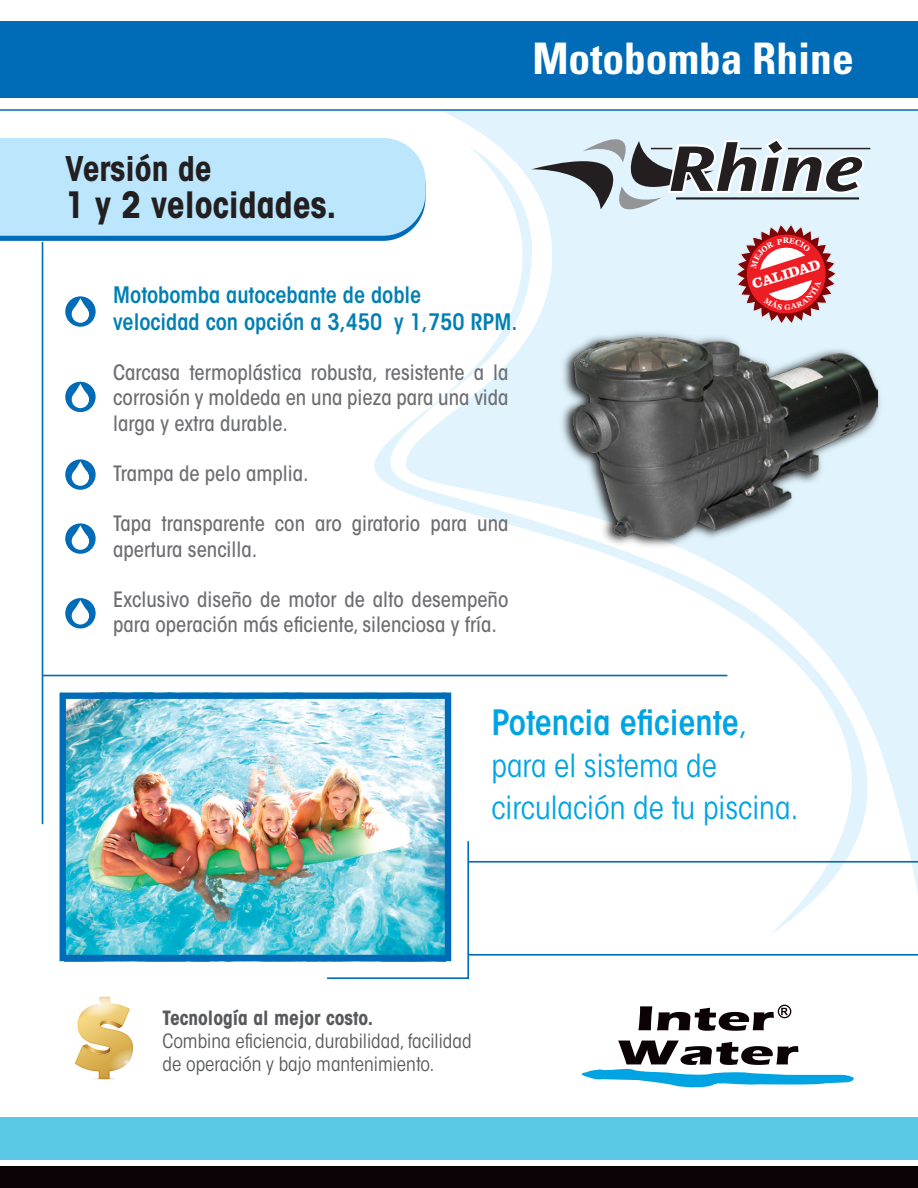
<style>
.page{position:relative;width:918px;height:1188px;background:#fff}
.page>*{position:absolute;margin:0;border:0;box-sizing:border-box;transform-origin:0 0}
.t1{font:700 condensed 43.5px "Univers";color:#fff}
.t2{font:700 condensed 36px "ITC Avant Garde Std";color:#231f20}
.t3{font:600 condensed 34.65px "ITC Avant Garde Std";color:#00a4e3}
.t4{font:700 condensed 33.75px "ITC Avant Garde Std";color:#231f20}
.t5{font:condensed 31.8px/41.8px "ITC Avant Garde Std";color:#00a4e3}
.t6{font:600 condensed 22.5px/27px "ITC Avant Garde Std";color:#007fb3}
.t7{font:500 condensed 21px/25.2px "ITC Avant Garde Std";color:#6d6e71}
.t8{font:condensed 19.5px/23.4px "ITC Avant Garde Std";color:#58595b}
.t9{font:700 condensed 19.5px "ITC Avant Garde Std";color:#58595b}
.t10{font:700 14.55px "Clarendon BT";color:#fff}
.t11{font:700 7.95px "Vani";color:#fff}
.s1{font-weight:400}
</style>
<div class="page">
<div style="left:0;top:138px;width:404px;height:103px;background:#bce6fb"></div>
<svg style="left:404px;top:111px;width:514px;height:35px;fill:#e1f4fd"></svg>
<svg style="left:365px;top:146px;width:553px;height:788px"></svg>
<div style="left:0;top:21px;width:918px;height:77px;background:#006bb6"></div>
<div style="left:0;top:1117px;width:918px;height:43px;background:#59c9e6"></div>
<div style="left:0;top:1167px;width:918px;height:21px;background:#0a0204"></div>
<hr style="left:0;top:109px;width:918px;height:2px;background:#006bb6">
<img style="left:556px;top:328px;width:330px;height:224px">
<img style="left:574px;top:337px;width:304px;height:200px">
<svg style="left:65px;top:296px;width:31px;height:31px"></svg>
<svg style="left:72px;top:298px;width:17px;height:25px"></svg>
<div style="left:65px;top:382px;width:31px;height:30px;background:#006bb6;border-radius:50%"></div>
<svg style="left:72px;top:383px;width:17px;height:25px"></svg>
<svg style="left:65px;top:523px;width:31px;height:31px"></svg>
<svg style="left:72px;top:525px;width:17px;height:25px"></svg>
<div style="left:65px;top:598px;width:31px;height:30px;background:#006bb6;border-radius:50%"></div>
<svg style="left:72px;top:600px;width:17px;height:25px"></svg>
<svg style="left:65px;top:459px;width:31px;height:31px"></svg>
<svg style="left:72px;top:461px;width:17px;height:25px"></svg>
<hr style="left:788px;top:148px;width:82px;height:1px;background:#231f20">
<svg style="left:639px;top:1005px;width:152px;height:26px"></svg>
<svg style="left:581px;top:1041px;width:273px;height:47px"></svg>
<hr style="left:42px;top:242px;width:1px;height:582px;background:#006bb6">
<hr style="left:43px;top:675px;width:684px;height:1px;background:#006bb6">
<hr style="left:469px;top:861px;width:449px;height:2px;background:#006bb6">
<hr style="left:469px;top:954px;width:449px;height:2px;background:#006bb6">
<svg style="left:325px;top:840px;width:145px;height:139px"></svg>
<img style="left:96px;top:1079px;width:12px;height:1px">
<svg style="left:75px;top:997px;width:58px;height:82px"></svg>
<img style="left:60px;top:693px;width:391px;height:268px">
<svg style="left:531px;top:119px;width:333px;height:206px;background:#cdcbd2"></svg>
<h1 class="t1" style="left:532px;top:32px;width:323px">Motobomba Rhine</h1>
<h3 class="t4" style="left:65px;top:147px;width:148px">Versión de</h3>
<h2 class="t2" style="left:65px;top:181px;width:273px">1 y 2 velocidades.</h2>
<p class="t6" style="left:113px;top:282px;width:406px">Motobomba autocebante de doble<br>velocidad con opción a 3,450 y 1,750 RPM.</p>
<p class="t7" style="left:113px;top:360px;width:397px;text-align:justify">Carcasa termoplástica robusta, resistente a la corrosión y moldeda en una pieza para una vida larga y extra durable.</p>
<p class="t7" style="left:113px;top:461px;width:197px">Trampa de pelo amplia.</p>
<p class="t7" style="left:113px;top:511px;width:397px">Tapa transparente con aro giratorio para una apertura sencilla.</p>
<p class="t7" style="left:113px;top:587px;width:397px">Exclusivo diseño de motor de alto desempeño para operación más eficiente, silenciosa y fría.</p>
<p class="t11" style="left:783px;top:236px;width:8px">R</p>
<p class="t10" style="left:750px;top:276px;width:73px;rotate:-17deg">CALIDAD</p>
<h3 class="t3" style="left:491px;top:701px;width:258px">Potencia eficiente<span class="s1">,</span></h3>
<h3 class="t5" style="left:491px;top:745px;width:309px">para el sistema de circulación de tu piscina.</h3>
<p class="t9" style="left:163px;top:1005px;width:212px">Tecnología al mejor costo.</p>
<p class="t8" style="left:163px;top:1029px;width:311px">Combina eficiencia, durabilidad, facilidad de operación y bajo mantenimiento.</p>
</div>
